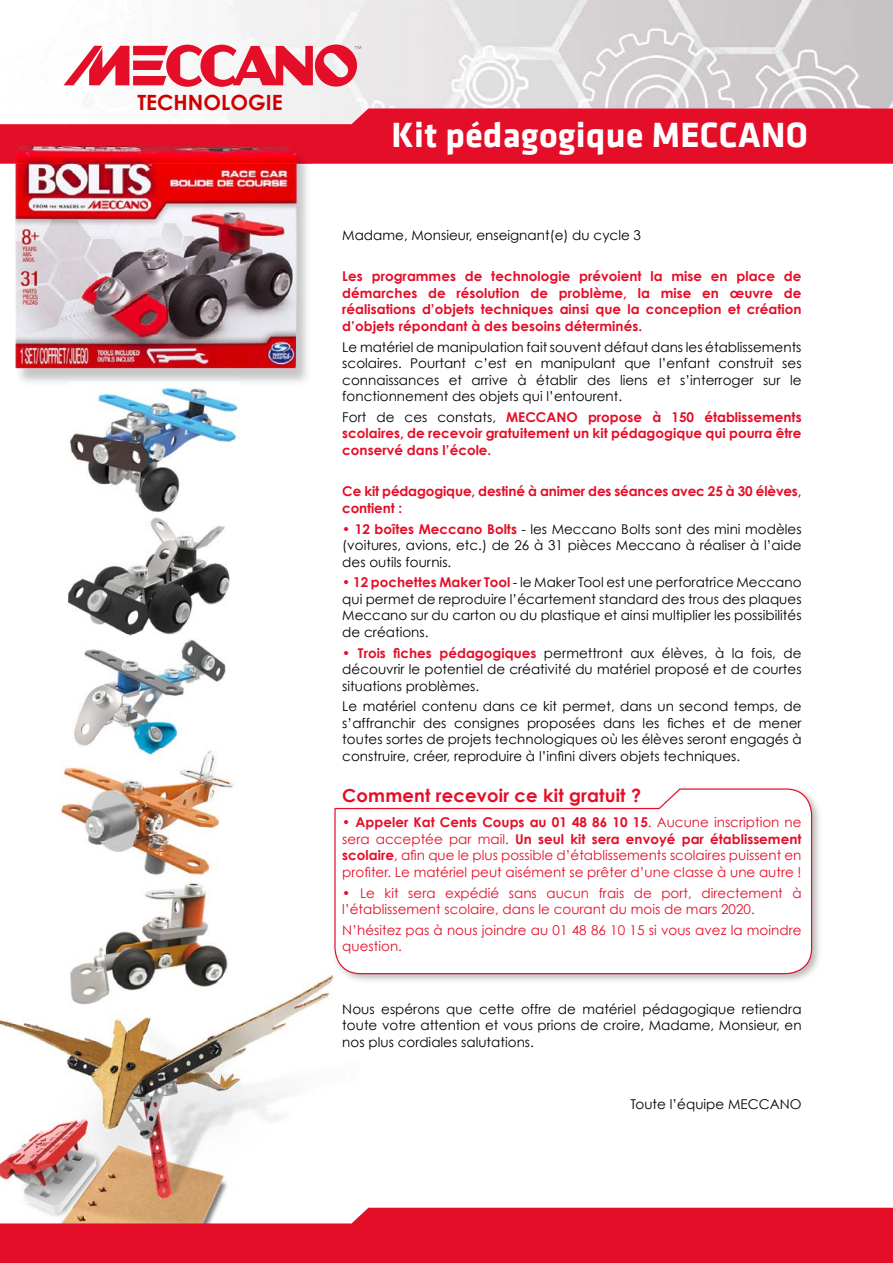
<style>
.page{position:relative;width:893px;height:1263px;background:#fff}
.page>*{position:absolute;margin:0;border:0;box-sizing:border-box;transform-origin:0 0}
.t1{font:700 36px "Klavika";letter-spacing:.01em;color:#fff}
.t2{font:700 21px "Century Gothic";color:#c00}
.t3{font:700 18px "Century Gothic";letter-spacing:.01em;color:#e40e28}
.t4{font:13.5px/16.5px "Century Gothic";color:#000;text-align:justify}
.t5{font:13.5px/16.5px "Century Gothic";color:#e40e28}
.t6{font:700 13.5px/16.5px "Century Gothic";color:#e40e28;text-align:justify}
.s1{font-weight:400;color:#000}
.s2{font-weight:700;color:#e40e28}
.s3{font-weight:700}
</style>
<div class="page">
<img style="left:0;top:975px;width:332px;height:233px">
<svg style="left:0;top:1208px;width:893px;height:55px;background:#e52539"></svg>
<img style="left:83px;top:0;width:810px;height:108px">
<svg style="left:0;top:108px;width:893px;height:56px;background:#e62e45"></svg>
<svg style="left:63px;top:44px;width:298px;height:43px"></svg>
<img style="left:360px;top:798px;width:460px;height:183px">
<img style="left:332px;top:974px;width:28px;height:7px">
<svg style="left:334px;top:788px;width:478px;height:186px"></svg>
<img style="left:70px;top:387px;width:169px;height:125px">
<img style="left:67px;top:517px;width:163px;height:117px">
<img style="left:74px;top:634px;width:152px;height:114px">
<img style="left:60px;top:748px;width:174px;height:128px">
<img style="left:69px;top:883px;width:159px;height:122px">
<img style="left:297px;top:148px;width:15px;height:16px">
<img style="left:18px;top:145px;width:271px;height:3px">
<img style="left:15px;top:148px;width:282px;height:220px">
<h2 class="t2" style="left:137px;top:89px;width:147px">TECHNOLOGIE</h2>
<h1 class="t1" style="left:392px;top:115px;width:418px">Kit pédagogique MECCANO</h1>
<p class="t4" style="left:342px;top:226px;width:300px">Madame, Monsieur, enseignant(e) du cycle 3</p>
<p class="t6" style="left:342px;top:268px;width:461px">Les programmes de technologie prévoient la mise en place de démarches de résolution de problème, la mise en œuvre de réalisations d’objets techniques ainsi que la conception et création d’objets répondant à des besoins déterminés.</p>
<p class="t4" style="left:342px;top:338px;width:461px">Le matériel de manipulation fait souvent défaut dans les établissements scolaires. Pourtant c’est en manipulant que l’enfant construit ses connaissances et arrive à établir des liens et s’interroger sur le fonctionnement des objets qui l’entourent.</p>
<p class="t6" style="left:342px;top:408px;width:461px"><span class="s1">Fort de ces constats,</span> MECCANO propose à 150 établissements scolaires, de recevoir gratuitement un kit pédagogique qui pourra être conservé dans l’école.</p>
<p class="t6" style="left:342px;top:483px;width:461px">Ce kit pédagogique, destiné à animer des séances avec 25 à 30 élèves, contient :</p>
<p class="t4" style="left:342px;top:520px;width:461px"><span class="s2">• 12 boîtes Meccano Bolts</span> - les Meccano Bolts sont des mini modèles (voitures, avions, etc.) de 26 à 31 pièces Meccano à réaliser à l’aide des outils fournis.</p>
<p class="t4" style="left:342px;top:574px;width:461px"><span class="s2">• 12 pochettes Maker Tool</span> - le Maker Tool est une perforatrice Meccano qui permet de reproduire l’écartement standard des trous des plaques Meccano sur du carton ou du plastique et ainsi multiplier les possibilités de créations.</p>
<p class="t4" style="left:342px;top:644px;width:461px"><span class="s2">• Trois fiches pédagogiques</span> permettront aux élèves, à la fois, de découvrir le potentiel de créativité du matériel proposé et de courtes situations problèmes.</p>
<p class="t4" style="left:342px;top:698px;width:461px">Le matériel contenu dans ce kit permet, dans un second temps, de s’affranchir des consignes proposées dans les fiches et de mener toutes sortes de projets technologiques où les élèves seront engagés à construire, créer, reproduire à l’infini divers objets techniques.</p>
<h3 class="t3" style="left:342px;top:784px;width:300px">Comment recevoir ce kit gratuit ?</h3>
<p class="t5" style="left:342px;top:814px;width:461px;text-align:justify"><span class="s3">• Appeler Kat Cents Coups au 01 48 86 10 15</span>. Aucune inscription ne sera acceptée par mail. <span class="s3">Un seul kit sera envoyé par établissement scolaire</span>, afin que le plus possible d’établissements scolaires puissent en profiter. Le matériel peut aisément se prêter d’une classe à une autre !</p>
<p class="t5" style="left:342px;top:884px;width:461px">• Le kit sera expédié sans aucun frais de port, directement à l’établissement scolaire, dans le courant du mois de mars 2020.</p>
<p class="t5" style="left:342px;top:921px;width:461px">N’hésitez pas à nous joindre au 01 48 86 10 15 si vous avez la moindre question.</p>
<p class="t4" style="left:342px;top:1000px;width:461px">Nous espérons que cette offre de matériel pédagogique retiendra toute votre attention et vous prions de croire, Madame, Monsieur, en nos plus cordiales salutations.</p>
<p class="t4" style="left:630px;top:1095px;width:173px">Toute l’équipe MECCANO</p>
</div>
